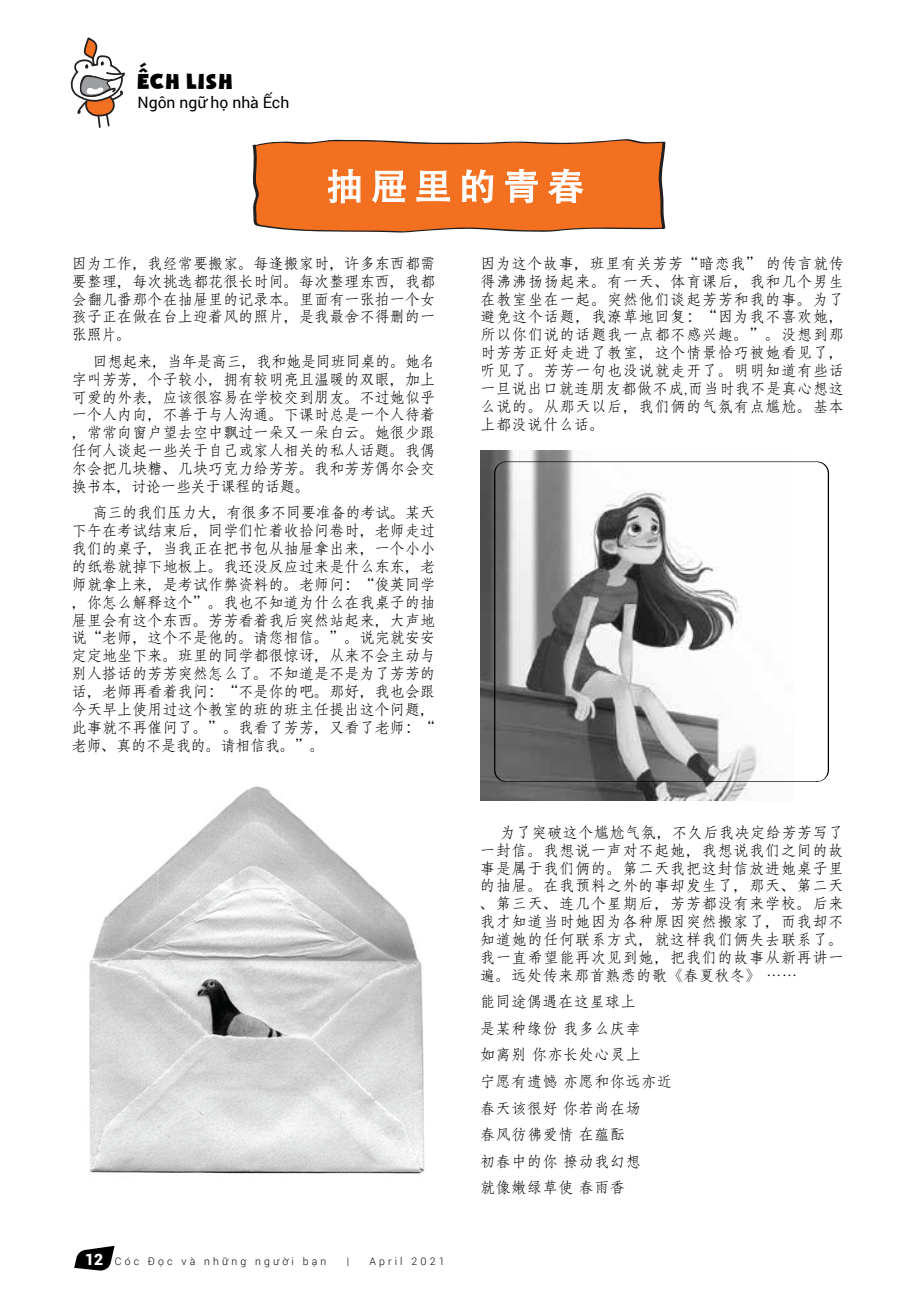
<style>
.page{position:relative;width:918px;height:1300px;background:#fff}
.page>*{position:absolute;margin:0;border:0;box-sizing:border-box;transform-origin:0 0}
.t1{font:36.75px "Adobe Heiti Std";letter-spacing:.2em;color:#fff}
.t2{font:24.5px "i Ciel Soupof Justice";letter-spacing:.025em;color:#000}
.t3{font:15.75px "Roboto";color:#000}
.t4{font:14.88px/17.8px "Adobe Fangsong Std";letter-spacing:.05em;color:#000;text-align:justify}
.t5{font:300 10.5px "Roboto";letter-spacing:.3em;color:#000}
.s1{font-weight:900;font-size:15.75px;color:#fff}
</style>
<div class="page">
<svg style="left:74px;top:1245px;width:41px;height:26px"></svg>
<svg style="left:70px;top:37px;width:55px;height:91px"></svg>
<svg style="left:252px;top:139px;width:413px;height:94px;background:#eb7d3b"></svg>
<img style="left:89px;top:786px;width:336px;height:388px">
<img style="left:480px;top:450px;width:271px;height:350px">
<svg style="left:494px;top:461px;width:335px;height:321px"></svg>
<h2 class="t2" style="left:137px;top:63px;width:96px">ếch lish</h2>
<p class="t3" style="left:137px;top:91px;width:153px">Ngôn ngữ họ nhà Ếch</p>
<h1 class="t1" style="left:327px;top:164px;width:259px">抽屉里的青春</h1>
<p class="t4" style="left:72px;top:255px;width:365px">因为工作，我经常要搬家。每逢搬家时，许多东西都需要整理，每次挑选都花很长时间。每次整理东西，我都会翻几番那个在抽屉里的记录本。里面有一张拍一个女孩子正在做在台上迎着风的照片，是我最舍不得删的一张照片。</p>
<p class="t4" style="left:72px;top:353px;width:365px;text-indent:21px">回想起来，当年是高三，我和她是同班同桌的。她名字叫芳芳，个子较小，拥有较明亮且温暖的双眼，加上可爱的外表，应该很容易在学校交到朋友。不过她似乎一个人内向，不善于与人沟通。下课时总是一个人待着，常常向窗户望去空中飘过一朵又一朵白云。她很少跟任何人谈起一些关于自己或家人相关的私人话题。我偶尔会把几块糖、几块巧克力给芳芳。我和芳芳偶尔会交换书本，讨论一些关于课程的话题。</p>
<p class="t4" style="left:72px;top:504px;width:365px;text-indent:21px">高三的我们压力大，有很多不同要准备的考试。某天下午在考试结束后，同学们忙着收拾问卷时，老师走过我们的桌子，当我正在把书包从抽屉拿出来，一个小小的纸卷就掉下地板上。我还没反应过来是什么东东，老师就拿上来，是考试作弊资料的。老师问：“俊英同学，你怎么解释这个”。我也不知道为什么在我桌子的抽屉里会有这个东西。芳芳看着我后突然站起来，大声地说“老师，这个不是他的。请您相信。”。说完就安安定定地坐下来。班里的同学都很惊讶，从来不会主动与别人搭话的芳芳突然怎么了。不知道是不是为了芳芳的话，老师再看着我问：“不是你的吧。那好，我也会跟今天早上使用过这个教室的班的班主任提出这个问题，此事就不再催问了。”。我看了芳芳，又看了老师：“老师、真的不是我的。请相信我。”。</p>
<p class="t5" style="left:85px;top:1253px;width:243px"><span class="s1">12</span> Cóc Đọc và những người bạn</p>
<p class="t5" style="left:347px;top:1253px;width:4px">|</p>
<p class="t5" style="left:369px;top:1253px;width:77px">April 2021</p>
<p class="t4" style="left:480px;top:255px;width:365px">因为这个故事，班里有关芳芳“暗恋我” 的传言就传得沸沸扬扬起来。有一天、体育课后，我和几个男生在教室坐在一起。突然他们谈起芳芳和我的事。为了避免这个话题，我潦草地回复：“因为我不喜欢她，所以你们说的话题我一点都不感兴趣。”。没想到那时芳芳正好走进了教室，这个情景恰巧被她看见了，听见了。芳芳一句也没说就走开了。明明知道有些话一旦说出口就连朋友都做不成,而当时我不是真心想这么说的。从那天以后，我们俩的气氛有点尴尬。基本上都没说什么话。</p>
<p class="t4" style="left:480px;top:823px;width:365px;text-indent:20px">为了突破这个尴尬气氛，不久后我决定给芳芳写了一封信。我想说一声对不起她，我想说我们之间的故事是属于我们俩的。第二天我把这封信放进她桌子里的抽屉。在我预料之外的事却发生了，那天、第二天、第三天、连几个星期后，芳芳都没有来学校。后来我才知道当时她因为各种原因突然搬家了，而我却不知道她的任何联系方式，就这样我们俩失去联系了。我一直希望能再次见到她，把我们的故事从新再讲一遍。远处传来那首熟悉的歌《春夏秋冬》 ……</p>
<p class="t4" style="left:480px;top:988px;width:193px;line-height:26.6px;text-align:left">能同途偶遇在这星球上<br>是某种缘份 我多么庆幸<br>如离别 你亦长处心灵上<br>宁愿有遗憾 亦愿和你远亦近春天该很好 你若尚在场<br>春风彷彿爱情 在蕴酝<br>初春中的你 撩动我幻想<br>就像嫩绿草使 春雨香</p>
</div>
